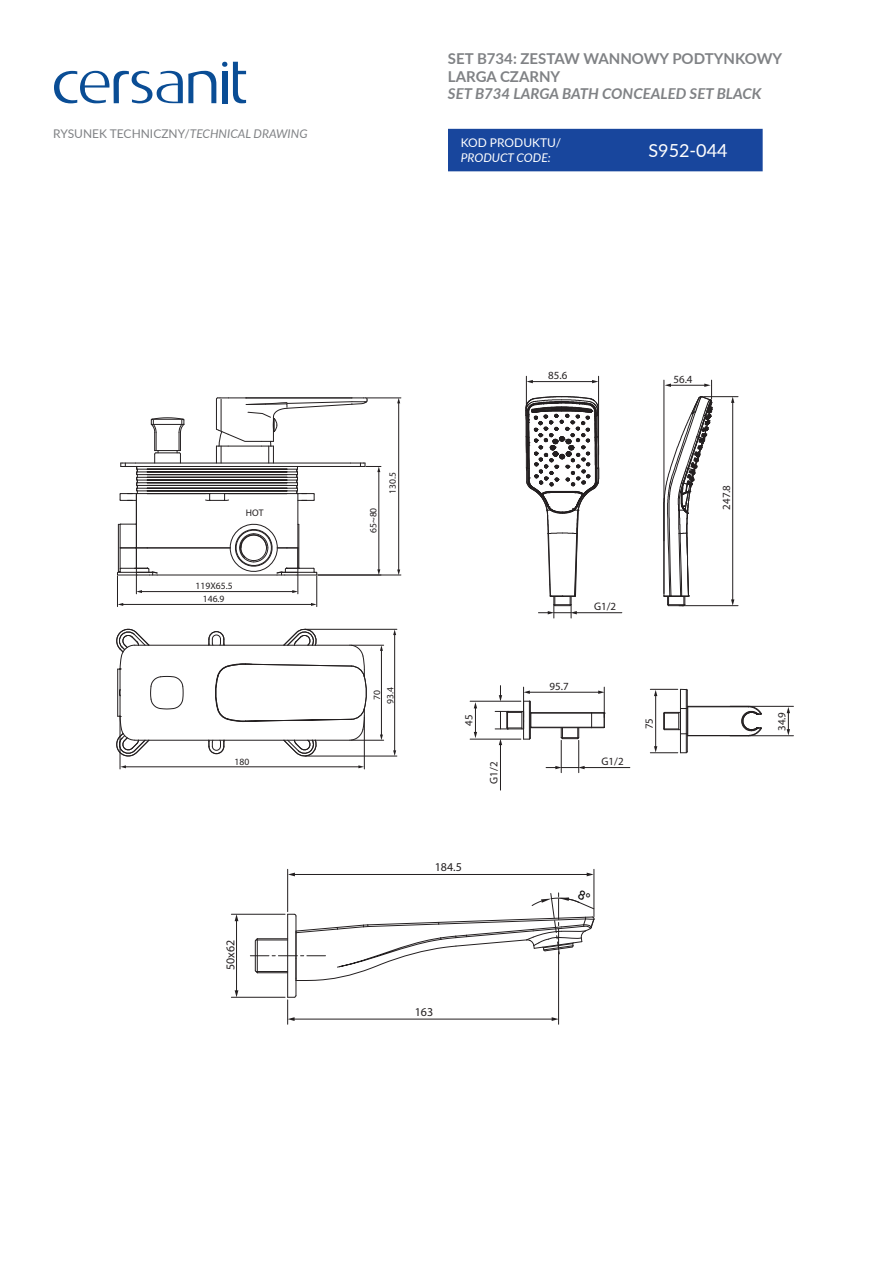
<style>
.page{position:relative;width:893px;height:1263px;background:#fff}
.page>*{position:absolute;margin:0;border:0;box-sizing:border-box;transform-origin:0 0}
.t1{font:18px "Lato";color:#fff}
.t2{font:700 15px/18px "Lato";color:#808285}
.t3{font:italic 700 15px "Lato";color:#808285}
.t4{font:12px "Lato";color:#808285}
.t5{font:12px "Myriad Pro";color:#231f20}
.t6{font:12px "Lato";color:#fff}
.t7{font:italic 12px "Lato";color:#fff}
.t8{font:10.95px "Myriad Pro";color:#231f20}
.t9{font:9.6px/13.5px "Myriad Pro";color:#231f20;text-align:center}
.s1{font-style:italic}
</style>
<div class="page">
<div style="left:448px;top:129px;width:315px;height:42px;background:#18469d"></div>
<svg style="left:233px;top:62px;width:13px;height:41px"></svg>
<svg style="left:54px;top:71px;width:162px;height:32px"></svg>
<div style="left:222px;top:71px;width:5px;height:32px;background:#0a4d95"></div>
<svg style="left:222px;top:62px;width:5px;height:5px"></svg>
<hr style="left:157px;top:575px;width:120px;height:1px;background:#231f20">
<hr style="left:135px;top:463px;width:215px;height:1px;background:#231f20">
<hr style="left:135px;top:466px;width:215px;height:1px;background:#231f20">
<hr style="left:298px;top:494px;width:1px;height:54px;background:#231f20">
<hr style="left:147px;top:548px;width:83px;height:1px;background:#231f20">
<hr style="left:136px;top:494px;width:1px;height:54px;background:#231f20">
<hr style="left:147px;top:493px;width:63px;height:1px;background:#231f20">
<hr style="left:147px;top:491px;width:140px;height:1px;background:#231f20">
<hr style="left:147px;top:488px;width:140px;height:1px;background:#231f20">
<hr style="left:147px;top:485px;width:140px;height:1px;background:#231f20">
<hr style="left:147px;top:482px;width:140px;height:1px;background:#231f20">
<hr style="left:147px;top:480px;width:140px;height:1px;background:#231f20">
<hr style="left:147px;top:477px;width:140px;height:1px;background:#231f20">
<hr style="left:147px;top:474px;width:140px;height:1px;background:#231f20">
<hr style="left:147px;top:472px;width:140px;height:1px;background:#231f20">
<hr style="left:147px;top:469px;width:140px;height:1px;background:#231f20">
<hr style="left:135px;top:740px;width:215px;height:1px;background:#231f20">
<hr style="left:120px;top:670px;width:1px;height:46px;background:#231f20">
<hr style="left:135px;top:645px;width:215px;height:1px;background:#231f20">
<svg style="left:118px;top:523px;width:18px;height:2px"></svg>
<svg style="left:116px;top:628px;width:33px;height:42px"></svg>
<svg style="left:116px;top:715px;width:33px;height:42px"></svg>
<svg style="left:208px;top:628px;width:159px;height:129px"></svg>
<hr style="left:118px;top:524px;width:1px;height:47px;background:#231f20">
<hr style="left:117px;top:669px;width:1px;height:47px;background:#231f20">
<svg style="left:150px;top:676px;width:33px;height:33px"></svg>
<svg style="left:120px;top:417px;width:67px;height:84px"></svg>
<hr style="left:120px;top:524px;width:1px;height:45px;background:#231f20">
<hr style="left:120px;top:717px;width:1px;height:52px;background:#231f20">
<hr style="left:364px;top:717px;width:1px;height:52px;background:#231f20">
<hr style="left:125px;top:766px;width:234px;height:1px;background:#231f20">
<svg style="left:120px;top:765px;width:6px;height:3px"></svg>
<svg style="left:358px;top:765px;width:6px;height:3px"></svg>
<hr style="left:351px;top:740px;width:33px;height:1px;background:#231f20">
<hr style="left:351px;top:645px;width:33px;height:1px;background:#231f20">
<hr style="left:381px;top:650px;width:1px;height:85px;background:#231f20">
<svg style="left:380px;top:734px;width:3px;height:6px"></svg>
<svg style="left:380px;top:645px;width:3px;height:6px"></svg>
<hr style="left:306px;top:756px;width:91px;height:1px;background:#231f20">
<hr style="left:306px;top:629px;width:91px;height:1px;background:#231f20">
<hr style="left:394px;top:634px;width:1px;height:117px;background:#231f20">
<svg style="left:393px;top:750px;width:3px;height:6px"></svg>
<svg style="left:393px;top:629px;width:3px;height:6px"></svg>
<hr style="left:379px;top:471px;width:1px;height:99px;background:#231f20">
<svg style="left:377px;top:569px;width:3px;height:6px"></svg>
<svg style="left:205px;top:397px;width:176px;height:104px"></svg>
<hr style="left:318px;top:575px;width:83px;height:1px;background:#231f20">
<hr style="left:367px;top:398px;width:34px;height:1px;background:#231f20">
<hr style="left:398px;top:402px;width:1px;height:168px;background:#231f20">
<svg style="left:397px;top:569px;width:3px;height:6px"></svg>
<svg style="left:397px;top:398px;width:3px;height:5px"></svg>
<hr style="left:316px;top:576px;width:1px;height:31px;background:#231f20">
<hr style="left:117px;top:576px;width:1px;height:31px;background:#231f20">
<hr style="left:122px;top:604px;width:190px;height:1px;background:#231f20">
<svg style="left:311px;top:603px;width:6px;height:3px"></svg>
<hr style="left:141px;top:591px;width:152px;height:1px;background:#231f20">
<svg style="left:227px;top:521px;width:90px;height:73px"></svg>
<svg style="left:117px;top:548px;width:41px;height:46px"></svg>
<hr style="left:296px;top:916px;width:1px;height:79px;background:#231f20">
<hr style="left:594px;top:869px;width:1px;height:47px;background:#231f20">
<hr style="left:287px;top:869px;width:1px;height:43px;background:#231f20">
<hr style="left:294px;top:874px;width:294px;height:1px;background:#231f20">
<svg style="left:587px;top:872px;width:7px;height:4px"></svg>
<svg style="left:288px;top:872px;width:7px;height:4px"></svg>
<hr style="left:558px;top:951px;width:1px;height:73px;background:#231f20">
<hr style="left:293px;top:1019px;width:260px;height:1px;background:#231f20">
<svg style="left:552px;top:1017px;width:7px;height:4px"></svg>
<svg style="left:287px;top:995px;width:9px;height:29px"></svg>
<hr style="left:287px;top:914px;width:1px;height:83px;background:#231f20">
<hr style="left:231px;top:914px;width:54px;height:1px;background:#231f20">
<hr style="left:231px;top:997px;width:54px;height:1px;background:#231f20">
<hr style="left:236px;top:920px;width:1px;height:71px;background:#231f20">
<svg style="left:235px;top:914px;width:3px;height:7px"></svg>
<svg style="left:235px;top:990px;width:3px;height:7px"></svg>
<hr style="left:576px;top:612px;width:46px;height:1px;background:#231f20">
<svg style="left:526px;top:396px;width:73px;height:222px"></svg>
<hr style="left:526px;top:376px;width:1px;height:77px;background:#231f20">
<hr style="left:598px;top:376px;width:1px;height:79px;background:#231f20">
<hr style="left:532px;top:381px;width:61px;height:1px;background:#231f20">
<svg style="left:527px;top:380px;width:6px;height:3px"></svg>
<svg style="left:592px;top:380px;width:6px;height:3px"></svg>
<hr style="left:703px;top:396px;width:35px;height:1px;background:#231f20">
<hr style="left:679px;top:605px;width:59px;height:1px;background:#231f20">
<hr style="left:732px;top:402px;width:1px;height:199px;background:#231f20">
<svg style="left:731px;top:397px;width:3px;height:6px"></svg>
<svg style="left:731px;top:599px;width:3px;height:7px"></svg>
<svg style="left:664px;top:380px;width:48px;height:226px"></svg>
<hr style="left:529px;top:701px;width:1px;height:38px;background:#231f20">
<hr style="left:530px;top:702px;width:1px;height:36px;background:#231f20">
<hr style="left:561px;top:740px;width:1px;height:33px;background:#231f20">
<hr style="left:578px;top:740px;width:1px;height:33px;background:#231f20">
<hr style="left:583px;top:767px;width:47px;height:1px;background:#231f20">
<svg style="left:546px;top:766px;width:39px;height:3px"></svg>
<hr style="left:604px;top:687px;width:1px;height:30px;background:#231f20">
<hr style="left:523px;top:687px;width:1px;height:30px;background:#231f20">
<hr style="left:529px;top:692px;width:70px;height:1px;background:#231f20">
<svg style="left:598px;top:690px;width:6px;height:4px"></svg>
<svg style="left:524px;top:690px;width:6px;height:4px"></svg>
<hr style="left:470px;top:701px;width:51px;height:1px;background:#231f20">
<hr style="left:470px;top:739px;width:51px;height:1px;background:#231f20">
<svg style="left:474px;top:702px;width:3px;height:36px"></svg>
<hr style="left:730px;top:735px;width:63px;height:1px;background:#231f20">
<hr style="left:730px;top:706px;width:63px;height:1px;background:#231f20">
<svg style="left:787px;top:707px;width:3px;height:28px"></svg>
<svg style="left:650px;top:689px;width:112px;height:64px"></svg>
<svg style="left:499px;top:686px;width:3px;height:15px"></svg>
<hr style="left:500px;top:744px;width:1px;height:46px;background:#231f20">
<svg style="left:495px;top:711px;width:110px;height:34px"></svg>
<svg style="left:250px;top:889px;width:344px;height:92px"></svg>
<p class="t4" style="left:53px;top:126px;width:256px">RYSUNEK TECHNICZNY/<span class="s1">TECHNICAL DRAWING</span></p>
<p class="t2" style="left:448px;top:48px;width:336px">SET B734: ZESTAW WANNOWY PODTYNKOWY<br>LARGA CZARNY</p>
<p class="t3" style="left:448px;top:82px;width:315px">SET B734 LARGA BATH CONCEALED SET BLACK</p>
<p class="t6" style="left:461px;top:134px;width:102px">KOD PRODUKTU/</p>
<p class="t7" style="left:461px;top:149px;width:92px">PRODUCT CODE:</p>
<p class="t1" style="left:648px;top:138px;width:81px">S952-044</p>
<p class="t9" style="left:246px;top:506px;width:19px">HOT</p>
<p class="t9" style="left:196px;top:579px;width:39px">119X65.5</p>
<p class="t9" style="left:203px;top:592px;width:23px">146.9</p>
<p class="t9" style="left:234px;top:755px;width:16px">180</p>
<p class="t5" style="left:223px;top:970px;width:32px;rotate:-90deg">50x62</p>
<p class="t9" style="left:366px;top:533px;width:27px;rotate:-90deg">65~80</p>
<p class="t9" style="left:386px;top:494px;width:23px;rotate:-90deg">130.5</p>
<p class="t9" style="left:370px;top:704px;width:18px;rotate:-90deg">70<br>93.4</p>
<p class="t8" style="left:548px;top:368px;width:21px">85.6</p>
<p class="t8" style="left:594px;top:599px;width:24px">G1/2</p>
<p class="t8" style="left:550px;top:679px;width:21px">95.7</p>
<p class="t8" style="left:673px;top:372px;width:21px">56.4</p>
<p class="t8" style="left:720px;top:510px;width:26px;rotate:-90deg">247.8</p>
<p class="t8" style="left:462px;top:725px;width:13px;rotate:-90deg">45</p>
<p class="t8" style="left:642px;top:729px;width:13px;rotate:-90deg">75</p>
<p class="t8" style="left:775px;top:731px;width:21px;rotate:-90deg">34.9</p>
<p class="t8" style="left:487px;top:784px;width:24px;rotate:-90deg">G1/2</p>
<p class="t8" style="left:602px;top:754px;width:24px">G1/2</p>
<p class="t5" style="left:435px;top:860px;width:29px">184.5</p>
<p class="t5" style="left:415px;top:1005px;width:20px">163</p>
</div>
